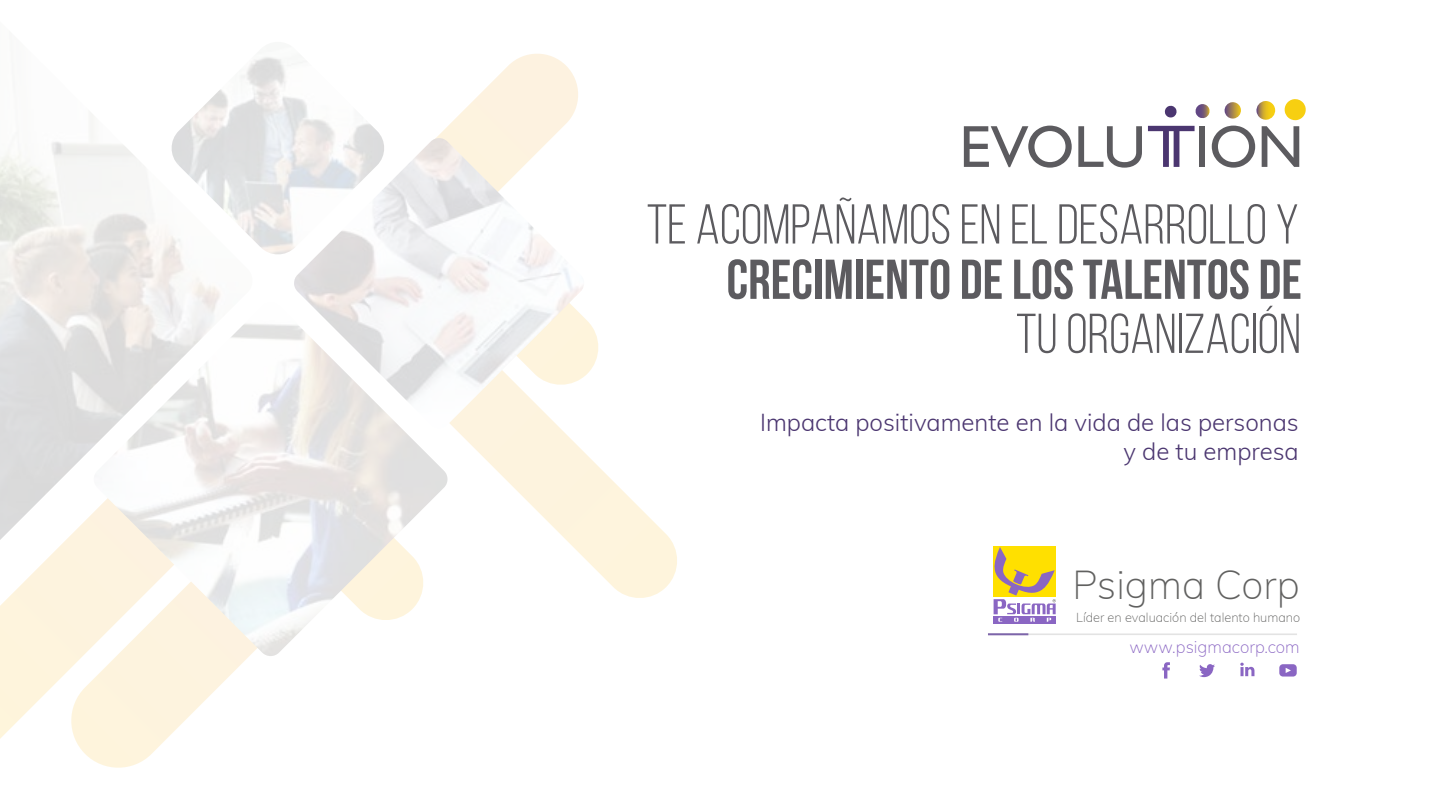
<style>
.page{position:relative;width:1440px;height:810px;background:#fff}
.page>*{position:absolute;margin:0;border:0;box-sizing:border-box;transform-origin:0 0}
.t1{font:56px "Bebas Neue";color:#5c5b5f}
.t2{font:56px "Bebas Neue";color:#5c5b5f}
.t3{font:200 39.4px "Muli";color:#616160}
.t4{font:300 24px/28.8px "Muli";color:#4b3670;text-align:right}
.t5{font:200 16.8px "Muli";color:#8a66c3}
.t6{font:200 12.8px "Muli";color:#616160}
</style>
<div class="page">
<hr style="left:988px;top:633px;width:309px;height:2px;background:#e3e3e3">
<hr style="left:988px;top:633px;width:40px;height:2px;background:#7d65aa">
<div style="left:994px;top:616px;width:62px;height:8px;background:#8a66c3"></div>
<svg style="left:993px;top:547px;width:63px;height:75px"></svg>
<svg style="left:1199px;top:664px;width:16px;height:13px"></svg>
<svg style="left:1162px;top:662px;width:8px;height:17px"></svg>
<svg style="left:1240px;top:663px;width:14px;height:13px"></svg>
<svg style="left:1279px;top:664px;width:18px;height:13px"></svg>
<svg style="left:0;top:542px;width:67px;height:197px"></svg>
<svg style="left:436px;top:54px;width:142px;height:84px"></svg>
<svg style="left:67px;top:542px;width:181px;height:226px"></svg>
<svg style="left:455px;top:429px;width:222px;height:169px"></svg>
<svg style="left:585px;top:319px;width:13px;height:57px"></svg>
<img style="left:0;top:113px;width:221px;height:429px">
<img style="left:169px;top:57px;width:213px;height:200px">
<img style="left:93px;top:302px;width:355px;height:355px">
<img style="left:293px;top:138px;width:292px;height:291px">
<svg style="left:964px;top:126px;width:108px;height:42px"></svg>
<svg style="left:1078px;top:126px;width:64px;height:42px"></svg>
<svg style="left:1148px;top:99px;width:158px;height:69px"></svg>
<h1 class="t1" style="left:647px;top:194px;width:654px">TE ACOMPAÑAMOS EN EL DESARROLLO Y</h1>
<h1 class="t2" style="left:727px;top:249px;width:577px">CRECIMIENTO DE LOS TALENTOS DE</h1>
<h1 class="t1" style="left:1016px;top:304px;width:286px">TU ORGANIZACIÓN</h1>
<p class="t4" style="left:760px;top:407px;width:540px">Impacta positivamente en la vida de las personas y de tu empresa</p>
<h2 class="t3" style="left:1072px;top:556px;width:229px">Psigma Corp</h2>
<p class="t5" style="left:1130px;top:635px;width:172px">www.psigmacorp.com</p>
<p class="t6" style="left:1076px;top:608px;width:225px">Líder en evaluación del talento humano</p>
</div>
